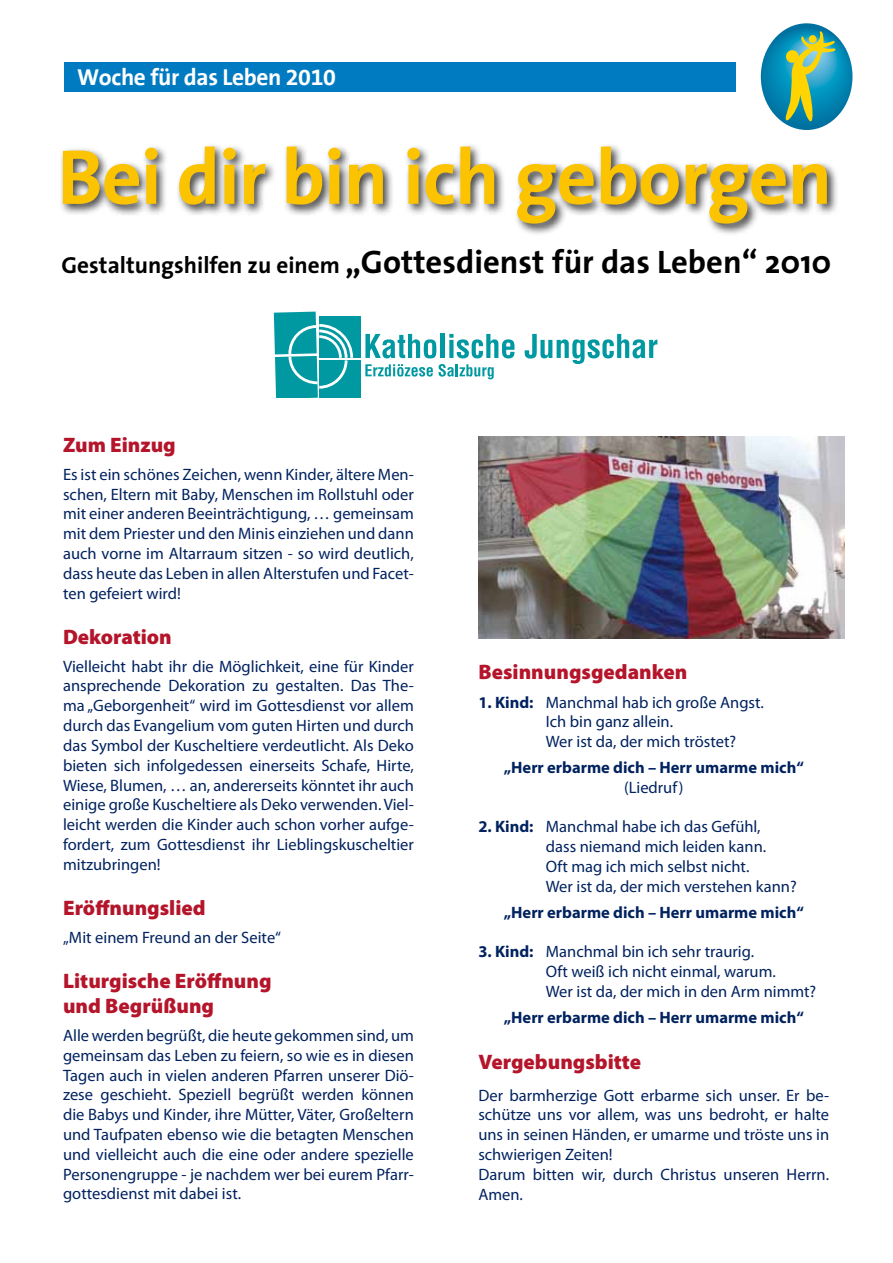
<style>
.page{position:relative;width:893px;height:1263px;background:#fff}
.page>*{position:absolute;margin:0;border:0;box-sizing:border-box;transform-origin:0 0}
.t1{font:700 78.45px "The Sans";letter-spacing:-.015em;color:#fcc400}
.t2{font:700 32.7px "The Sans";color:#000}
.t3{font:700 23.4px "The Sans B7";letter-spacing:-.015em;color:#fff}
.t4{font:900 21px/25.2px "Myriad Pro";color:#b5152b}
.t5{font:16.5px/19.8px "Myriad Pro";color:#00225f}
.t6{font:700 16.5px "Myriad Pro";color:#00225f}
.s1{font-size:23.25px}
.s2{font-weight:700}
</style>
<div class="page">
<div style="left:64px;top:62px;width:672px;height:30px;background:#007bc2"></div>
<svg style="left:760px;top:23px;width:92px;height:107px"></svg>
<div style="left:59px;top:142px;width:780px;height:94px;background:#000;opacity:.75"></div>
<div style="left:319px;top:360px;width:42px;height:38px;background:#0098a1"></div>
<div style="left:319px;top:316px;width:42px;height:42px;background:#0098a1"></div>
<svg style="left:274px;top:312px;width:79px;height:86px"></svg>
<svg style="left:365px;top:334px;width:71px;height:24px"></svg>
<div style="left:440px;top:334px;width:5px;height:24px;background:#0098a1"></div>
<svg style="left:449px;top:334px;width:66px;height:24px"></svg>
<svg style="left:524px;top:334px;width:133px;height:30px"></svg>
<svg style="left:365px;top:364px;width:68px;height:13px"></svg>
<svg style="left:439px;top:364px;width:55px;height:15px"></svg>
<img style="left:478px;top:436px;width:366px;height:202px">
<h3 class="t3" style="left:77px;top:65px;width:260px">Woche für das Leben 2010</h3>
<h1 class="t1" style="left:57px;top:112px;width:776px">Bei dir bin ich geborgen</h1>
<h2 class="t2" style="left:62px;top:235px;width:771px"><span class="s1">Gestaltungshilfen zu einem</span> „Gottesdienst für das Leben“ 2010</h2>
<p class="t4" style="left:63px;top:431px;width:114px">Zum Einzug</p>
<p class="t5" style="left:63px;top:464px;width:352px;text-align:justify">Es ist ein schönes Zeichen, wenn Kinder, ältere Men&shy;schen, Eltern mit Baby, Menschen im Rollstuhl oder mit einer anderen Beeinträchtigung, … gemeinsam mit dem Priester und den Minis einziehen und dann auch vorne im Altarraum sitzen - so wird deutlich, dass heute das Leben in allen Alterstufen und Facet&shy;ten gefeiert wird!</p>
<p class="t4" style="left:63px;top:623px;width:110px">Dekoration</p>
<p class="t5" style="left:63px;top:656px;width:352px;text-align:justify">Vielleicht habt ihr die Möglichkeit, eine für Kinder ansprechende Dekoration zu gestalten. Das The&shy;ma „Geborgenheit“ wird im Gottesdienst vor allem durch das Evangelium vom guten Hirten und durch das Symbol der Kuscheltiere verdeutlicht. Als Deko bieten sich infolgedessen einerseits Schafe, Hirte, Wiese, Blumen, … an, andererseits könntet ihr auch einige große Kuscheltiere als Deko verwenden. Viel&shy;leicht werden die Kinder auch schon vorher aufge&shy;fordert, zum Gottesdienst ihr Lieblingskuscheltier mitzubringen!</p>
<p class="t4" style="left:63px;top:894px;width:144px">Eröffnungslied</p>
<p class="t5" style="left:63px;top:927px;width:220px">„Mit einem Freund an der Seite“</p>
<p class="t4" style="left:63px;top:967px;width:210px">Liturgische Eröffnung und Begrüßung</p>
<p class="t5" style="left:63px;top:1025px;width:352px;text-align:justify">Alle werden begrüßt, die heute gekommen sind, um gemeinsam das Leben zu feiern, so wie es in diesen Tagen auch in vielen anderen Pfarren unserer Diö&shy;zese geschieht. Speziell begrüßt werden können die Babys und Kinder, ihre Mütter, Väter, Großeltern und Taufpaten ebenso wie die betagten Menschen und vielleicht auch die eine oder andere spezielle Personengruppe - je nachdem wer bei eurem Pfarr&shy;gottesdienst mit dabei ist.</p>
<p class="t4" style="left:478px;top:659px;width:210px">Besinnungsgedanken</p>
<p class="t5" style="left:546px;top:692px;width:220px;text-indent:-68px"><span class="s2">1. Kind:</span> Manchmal hab ich große Angst.<br>Ich bin ganz allein.<br>Wer ist da, der mich tröstet?</p>
<p class="t6" style="left:504px;top:757px;width:302px">„Herr erbarme dich – Herr umarme mich“</p>
<p class="t5" style="left:624px;top:777px;width:61px">(Liedruf)</p>
<p class="t5" style="left:546px;top:817px;width:252px;text-indent:-68px"><span class="s2">2. Kind:</span> Manchmal habe ich das Gefühl,<br>dass niemand mich leiden kann.<br>Oft mag ich mich selbst nicht.<br>Wer ist da, der mich verstehen kann?</p>
<p class="t6" style="left:504px;top:901px;width:302px">„Herr erbarme dich – Herr umarme mich“</p>
<p class="t5" style="left:546px;top:941px;width:272px;text-indent:-68px"><span class="s2">3. Kind:</span> Manchmal bin ich sehr traurig.<br>Oft weiß ich nicht einmal, warum.<br>Wer ist da, der mich in den Arm nimmt?</p>
<p class="t6" style="left:504px;top:1006px;width:302px">„Herr erbarme dich – Herr umarme mich“</p>
<p class="t4" style="left:478px;top:1048px;width:164px">Vergebungsbitte</p>
<p class="t5" style="left:478px;top:1085px;width:352px">Der barmherzige Gott erbarme sich unser. Er be&shy;schütze uns vor allem, was uns bedroht, er halte uns in seinen Händen, er umarme und tröste uns in schwierigen Zeiten!<br>Darum bitten wir, durch Christus unseren Herrn.<br>Amen.</p>
</div>
